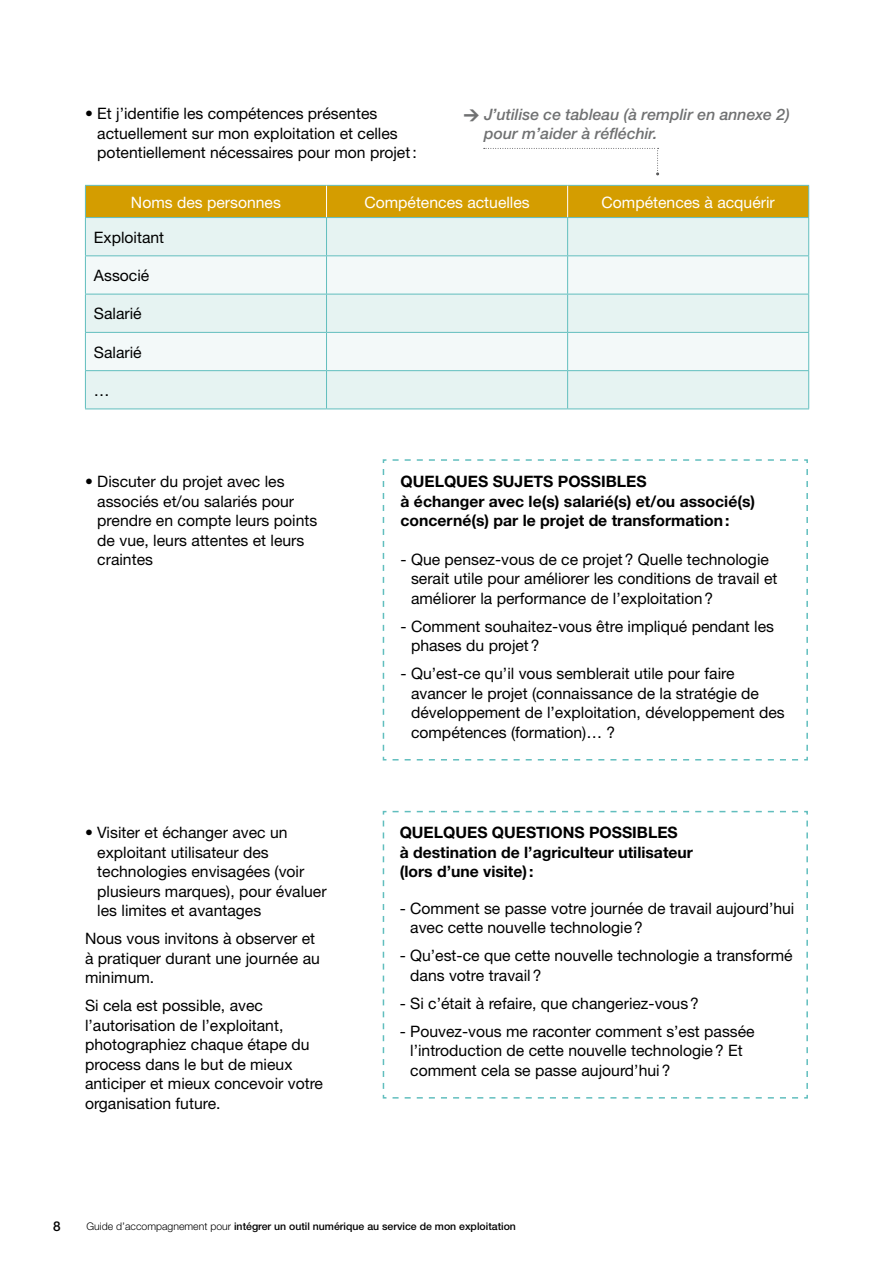
<style>
.page{position:relative;width:893px;height:1263px;background:#fff}
.page>*{position:absolute;margin:0;border:0;box-sizing:border-box;transform-origin:0 0}
.t1{font:15.75px/19.5px "Helvetica Neue";color:#000}
.t2{font:700 15.75px/19.5px "Helvetica Neue";color:#000}
.t3{font:italic 500 15.75px/19.5px "Helvetica Neue";color:#707172}
.t4{font:15.75px "Helvetica Neue";color:#fff}
.t5{font:500 13.5px "Helvetica Neue";color:#000}
.t6{font:500 10.5px "Helvetica Neue";color:#000}
.s1{font-family:"DIN";font-weight:900;font-style:normal}
.s2{font-weight:300}
</style>
<div class="page">
<svg style="left:382px;top:459px;width:426px;height:302px"></svg>
<svg style="left:382px;top:810px;width:426px;height:289px"></svg>
<div style="left:86px;top:186px;width:722px;height:31px;background:#d49d00"></div>
<div style="left:86px;top:218px;width:722px;height:191px;background:#e6f3f2"></div>
<svg style="left:86px;top:256px;width:722px;height:114px;fill:#f3f9f9"></svg>
<hr style="left:85px;top:185px;width:242px;height:1px;background:#61bebe">
<hr style="left:85px;top:186px;width:1px;height:31px;background:#61bebe">
<hr style="left:327px;top:185px;width:241px;height:1px;background:#61bebe">
<hr style="left:568px;top:185px;width:241px;height:1px;background:#61bebe">
<hr style="left:326px;top:186px;width:1px;height:31px;background:#fff">
<hr style="left:567px;top:186px;width:1px;height:31px;background:#fff">
<hr style="left:85px;top:217px;width:242px;height:1px;background:#61bebe">
<hr style="left:85px;top:218px;width:1px;height:37px;background:#61bebe">
<hr style="left:327px;top:217px;width:241px;height:1px;background:#61bebe">
<hr style="left:568px;top:217px;width:241px;height:1px;background:#61bebe">
<hr style="left:85px;top:256px;width:1px;height:38px;background:#61bebe">
<hr style="left:85px;top:294px;width:1px;height:38px;background:#61bebe">
<hr style="left:85px;top:333px;width:1px;height:37px;background:#61bebe">
<hr style="left:85px;top:371px;width:1px;height:38px;background:#61bebe">
<hr style="left:326px;top:218px;width:1px;height:37px;background:#61bebe">
<hr style="left:567px;top:218px;width:1px;height:37px;background:#61bebe">
<hr style="left:808px;top:218px;width:1px;height:37px;background:#61bebe">
<hr style="left:326px;top:256px;width:1px;height:38px;background:#61bebe">
<hr style="left:567px;top:256px;width:1px;height:38px;background:#61bebe">
<hr style="left:808px;top:256px;width:1px;height:38px;background:#61bebe">
<hr style="left:326px;top:294px;width:1px;height:38px;background:#61bebe">
<hr style="left:567px;top:294px;width:1px;height:38px;background:#61bebe">
<hr style="left:808px;top:294px;width:1px;height:38px;background:#61bebe">
<hr style="left:326px;top:333px;width:1px;height:37px;background:#61bebe">
<hr style="left:567px;top:333px;width:1px;height:37px;background:#61bebe">
<hr style="left:808px;top:333px;width:1px;height:37px;background:#61bebe">
<hr style="left:326px;top:371px;width:1px;height:38px;background:#61bebe">
<hr style="left:567px;top:371px;width:1px;height:38px;background:#61bebe">
<hr style="left:808px;top:371px;width:1px;height:38px;background:#61bebe">
<hr style="left:85px;top:255px;width:242px;height:1px;background:#61bebe">
<hr style="left:327px;top:255px;width:241px;height:1px;background:#61bebe">
<hr style="left:568px;top:255px;width:241px;height:1px;background:#61bebe">
<hr style="left:85px;top:294px;width:242px;height:1px;background:#61bebe">
<hr style="left:327px;top:294px;width:241px;height:1px;background:#61bebe">
<hr style="left:568px;top:294px;width:241px;height:1px;background:#61bebe">
<hr style="left:85px;top:332px;width:242px;height:1px;background:#61bebe">
<hr style="left:327px;top:332px;width:241px;height:1px;background:#61bebe">
<hr style="left:568px;top:332px;width:241px;height:1px;background:#61bebe">
<hr style="left:85px;top:370px;width:242px;height:1px;background:#61bebe">
<hr style="left:327px;top:370px;width:241px;height:1px;background:#61bebe">
<hr style="left:568px;top:370px;width:241px;height:1px;background:#61bebe">
<hr style="left:85px;top:409px;width:242px;height:1px;background:#61bebe">
<hr style="left:327px;top:409px;width:241px;height:1px;background:#61bebe">
<hr style="left:568px;top:409px;width:241px;height:1px;background:#61bebe">
<hr style="left:808px;top:186px;width:1px;height:31px;background:#61bebe">
<svg style="left:484px;top:148px;width:175px;height:27px"></svg>
<p class="t1" style="left:97px;top:104px;width:321px;text-indent:-12px">• Et j’identifie les compétences présentes actuellement sur mon exploitation et celles potentiellement nécessaires pour mon projet:</p>
<p class="t3" style="left:484px;top:104px;width:307px;text-indent:-21px"><span class="s1">&gt;</span> J’utilise ce tableau (à remplir en annexe 2) pour m’aider à réfléchir.</p>
<p class="t4" style="left:131px;top:193px;width:151px">Noms des personnes</p>
<p class="t4" style="left:364px;top:193px;width:167px">Compétences actuelles</p>
<p class="t4" style="left:601px;top:193px;width:175px">Compétences à acquérir</p>
<p class="t1" style="left:94px;top:227px;width:72px">Exploitant</p>
<p class="t1" style="left:94px;top:266px;width:57px">Associé</p>
<p class="t1" style="left:94px;top:304px;width:49px">Salarié</p>
<p class="t1" style="left:94px;top:342px;width:49px">Salarié</p>
<p class="t1" style="left:94px;top:380px;width:17px">…</p>
<p class="t1" style="left:97px;top:472px;width:222px;text-indent:-12px">• Discuter du projet avec les associés et/ou salariés pour prendre en compte leurs points de vue, leurs attentes et leurs craintes</p>
<p class="t1" style="left:97px;top:822px;width:231px;text-indent:-12px">• Visiter et échanger avec un exploitant utilisateur des technologies envisagées (voir plusieurs marques), pour évaluer les limites et avantages</p>
<p class="t1" style="left:85px;top:928px;width:236px">Nous vous invitons à observer et à pratiquer durant une journée au minimum.</p>
<p class="t1" style="left:85px;top:995px;width:240px">Si cela est possible, avec l’autorisation de l’exploitant, photographiez chaque étape du process dans le but de mieux anticiper et mieux concevoir votre organisation future.</p>
<p class="t2" style="left:401px;top:471px;width:356px">QUELQUES SUJETS POSSIBLES<br>à échanger avec le(s) salarié(s) et/ou associé(s) concerné(s) par le projet de transformation:</p>
<p class="t1" style="left:411px;top:549px;width:368px;text-indent:-11px">- Que pensez-vous de ce projet? Quelle technologie serait utile pour améliorer les conditions de travail et améliorer la performance de l’exploitation?</p>
<p class="t1" style="left:411px;top:616px;width:364px;text-indent:-11px">- Comment souhaitez-vous être impliqué pendant les phases du projet?</p>
<p class="t1" style="left:411px;top:664px;width:375px;text-indent:-11px">- Qu’est-ce qu’il vous semblerait utile pour faire avancer le projet (connaissance de la stratégie de développement de l’exploitation, développement des compétences (formation)… ?</p>
<p class="t2" style="left:400px;top:822px;width:295px">QUELQUES QUESTIONS POSSIBLES<br>à destination de l’agriculteur utilisateur (lors d’une visite):</p>
<p class="t1" style="left:410px;top:898px;width:386px;text-indent:-11px">- Comment se passe votre journée de travail aujourd’hui avec cette nouvelle technologie?</p>
<p class="t1" style="left:410px;top:945px;width:384px;text-indent:-11px">- Qu’est-ce que cette nouvelle technologie a transformé dans votre travail?</p>
<p class="t1" style="left:400px;top:993px;width:301px">- Si c’était à refaire, que changeriez-vous?</p>
<p class="t1" style="left:410px;top:1021px;width:346px;text-indent:-11px">- Pouvez-vous me raconter comment s’est passée l’introduction de cette nouvelle technologie? Et comment cela se passe aujourd’hui?</p>
<p class="t5" style="left:53px;top:1218px;width:9px">8</p>
<p class="t6" style="left:86px;top:1220px;width:431px"><span class="s2">Guide d’accompagnement pour</span> intégrer un outil numérique au service de mon exploitation</p>
</div>
